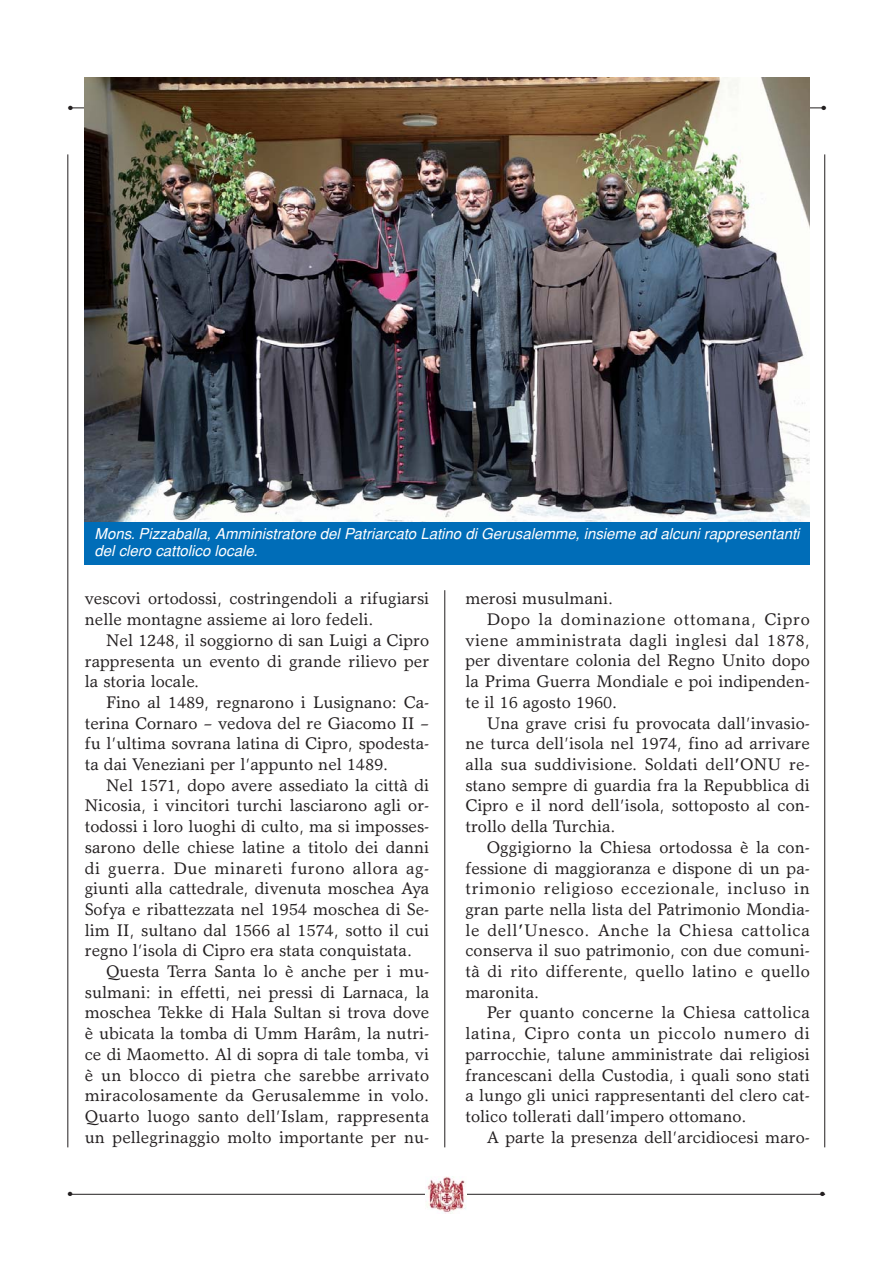
<style>
.page{position:relative;width:893px;height:1263px;background:#fff}
.page>*{position:absolute;margin:0;border:0;box-sizing:border-box;transform-origin:0 0}
.t1{font:16.95px/20.7px "Garth Graphic";color:#231f20;text-align:justify}
.t2{font:16.95px "Garth Graphic";letter-spacing:.035em;color:#231f20}
.t3{font:16.95px "Garth Graphic";letter-spacing:.02em;color:#231f20}
.t4{font:16.95px "Garth Graphic";letter-spacing:.04em;color:#231f20}
.t5{font:italic 15px/16.5px "Helvetica";color:#fff}
.t6{font:6px "Zapf Dingbats";color:#231f20}
.s1{font-weight:700}
</style>
<div class="page">
<hr style="left:68px;top:154px;width:1px;height:993px;background:#231f20">
<hr style="left:824px;top:154px;width:1px;height:993px;background:#231f20">
<hr style="left:68px;top:1194px;width:757px;height:1px;background:#231f20">
<img style="left:426px;top:1176px;width:41px;height:37px">
<hr style="left:444px;top:590px;width:1px;height:557px;background:#231f20">
<div style="left:85px;top:522px;width:725px;height:42px;background:#006db8"></div>
<hr style="left:69px;top:108px;width:757px;height:1px;background:#231f20">
<img style="left:85px;top:78px;width:725px;height:444px">
<p class="t6" style="left:68px;top:105px;width:6px">●</p>
<p class="t6" style="left:822px;top:105px;width:6px">●</p>
<p class="t5" style="left:95px;top:527px;width:709px">Mons. Pizzaballa, Amministratore del Patriarcato Latino di Gerusalemme, insieme ad alcuni rappresentanti del clero cattolico locale.</p>
<p class="t1" style="left:85px;top:590px;width:346px">vescovi ortodossi, costringendoli a rifugiarsi nelle montagne assieme ai loro fedeli.</p>
<p class="t1" style="left:85px;top:631px;width:346px;text-indent:21px">Nel 1248, il soggiorno di san Luigi a Cipro rappresenta un evento di grande rilievo per la storia locale.</p>
<p class="t1" style="left:85px;top:693px;width:346px;text-indent:21px">Fino al 1489, regnarono i Lusignano: Ca&shy;terina Cornaro – vedova del re Giacomo II – fu l’ultima sovrana latina di Cipro, spodesta&shy;ta dai Veneziani per l’appunto nel 1489.</p>
<p class="t1" style="left:85px;top:776px;width:346px;text-indent:21px">Nel 1571, dopo avere assediato la città di Nicosia, i vincitori turchi lasciarono agli or&shy;todossi i loro luoghi di culto, ma si imposses&shy;sarono delle chiese latine a titolo dei danni di guerra. Due minareti furono allora ag&shy;giunti alla cattedrale, divenuta moschea Aya Sofya e ribattezzata nel 1954 moschea di Se&shy;lim II, sultano dal 1566 al 1574, sotto il cui regno l’isola di Cipro era stata conquistata.</p>
<p class="t1" style="left:85px;top:963px;width:346px;text-indent:21px">Questa Terra Santa lo è anche per i mu&shy;sulmani: in effetti, nei pressi di Larnaca, la moschea Tekke di Hala Sultan si trova dove è ubicata la tomba di Umm Harâm, la nutri&shy;ce di Maometto. Al di sopra di tale tomba, vi è un blocco di pietra che sarebbe arrivato miracolosamente da Gerusalemme in volo.<br>Quarto luogo santo dell’Islam, rappresenta un pellegrinaggio molto importante per nu-</p>
<p class="t1" style="left:465px;top:590px;width:149px">merosi musulmani.</p>
<p class="t4" style="left:487px;top:613px;width:325px">Dopo la dominazione ottomana, Cipro</p>
<p class="t3" style="left:465px;top:634px;width:346px">viene amministrata dagli inglesi dal 1878,</p>
<p class="t1" style="left:465px;top:652px;width:346px">per diventare colonia del Regno Unito dopo</p>
<p class="t1" style="left:465px;top:673px;width:346px">la Prima Guerra Mondiale e poi indipenden-</p>
<p class="t1" style="left:465px;top:693px;width:153px">te il 16 agosto 1960.</p>
<p class="t1" style="left:487px;top:714px;width:325px">Una grave crisi fu provocata dall’invasio-</p>
<p class="t1" style="left:465px;top:735px;width:346px">ne turca dell’isola nel 1974, fino ad arrivare</p>
<p class="t1" style="left:465px;top:756px;width:346px">alla sua suddivisione. Soldati dell<span class="s1">’</span>ONU re-</p>
<p class="t1" style="left:465px;top:776px;width:346px">stano sempre di guardia fra la Repubblica di</p>
<p class="t1" style="left:465px;top:797px;width:346px">Cipro e il nord dell’isola, sottoposto al con-</p>
<p class="t1" style="left:465px;top:818px;width:152px">trollo della Turchia.</p>
<p class="t1" style="left:487px;top:838px;width:325px">Oggigiorno la Chiesa ortodossa è la con-</p>
<p class="t1" style="left:465px;top:859px;width:346px">fessione di maggioranza e dispone di un pa-</p>
<p class="t2" style="left:465px;top:882px;width:346px">trimonio religioso eccezionale, incluso in</p>
<p class="t1" style="left:465px;top:900px;width:346px">gran parte nella lista del Patrimonio Mondia-</p>
<p class="t2" style="left:465px;top:923px;width:346px">le dell<span class="s1">’</span>Unesco. Anche la Chiesa cattolica</p>
<p class="t1" style="left:465px;top:942px;width:346px">conserva il suo patrimonio, con due comuni-</p>
<p class="t1" style="left:465px;top:963px;width:346px">tà di rito differente, quello latino e quello</p>
<p class="t1" style="left:465px;top:983px;width:75px">maronita.</p>
<p class="t3" style="left:487px;top:1006px;width:325px">Per quanto concerne la Chiesa cattolica</p>
<p class="t2" style="left:465px;top:1027px;width:346px">latina, Cipro conta un piccolo numero di</p>
<p class="t1" style="left:465px;top:1045px;width:346px">parrocchie, talune amministrate dai religiosi</p>
<p class="t1" style="left:465px;top:1066px;width:346px">francescani della Custodia, i quali sono stati</p>
<p class="t1" style="left:465px;top:1087px;width:346px">a lungo gli unici rappresentanti del clero cat-</p>
<p class="t1" style="left:465px;top:1107px;width:283px">tolico tollerati dall’impero ottomano.</p>
<p class="t1" style="left:487px;top:1128px;width:325px">A parte la presenza dell’arcidiocesi maro-</p>
<p class="t6" style="left:68px;top:1191px;width:6px">●</p>
<p class="t6" style="left:820px;top:1191px;width:6px">●</p>
</div>
